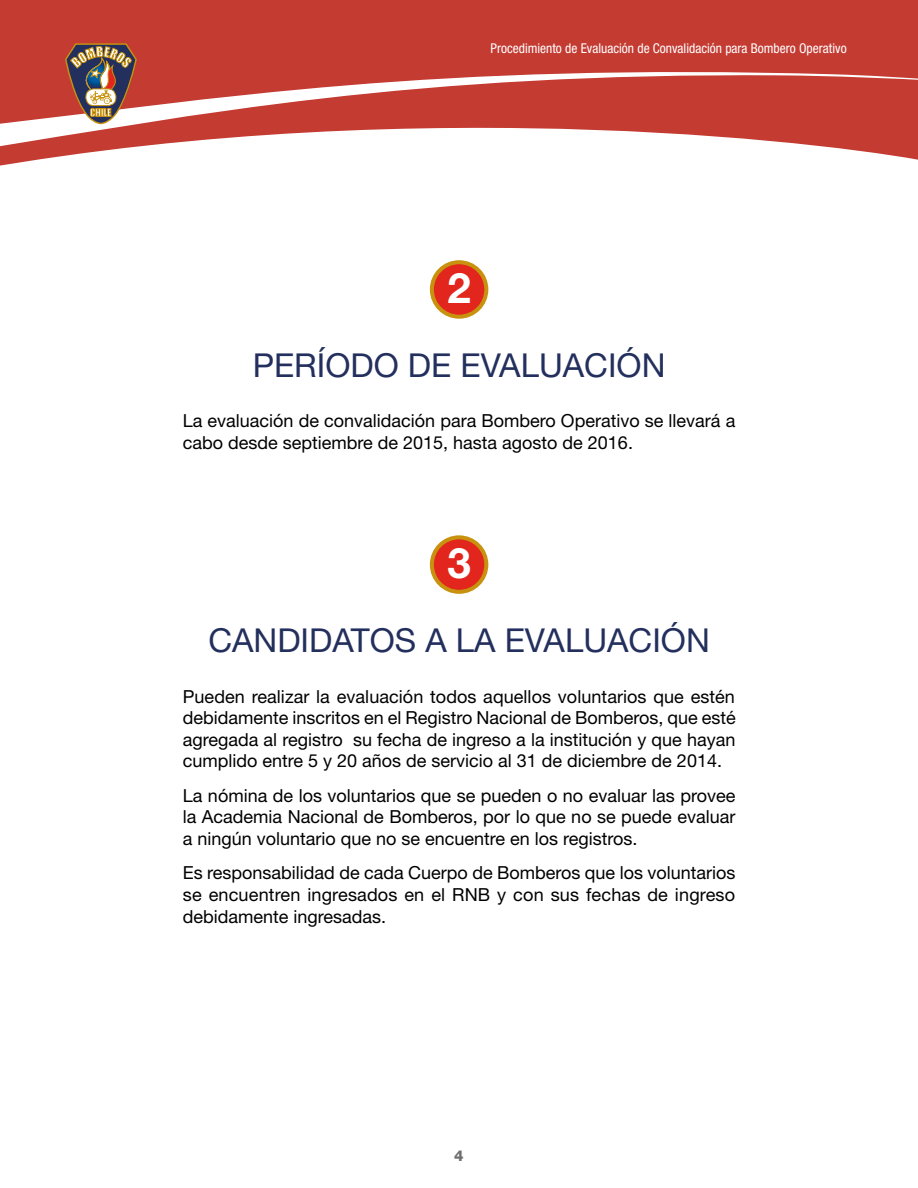
<style>
.page{position:relative;width:918px;height:1188px;background:#fff}
.page>*{position:absolute;margin:0;border:0;box-sizing:border-box;transform-origin:0 0}
.t1{font:700 42px "Helvetica Neue LT Std";color:#fff}
.TXT_PRINCIPAL{font:33px "Helvetica Neue LT Std";color:#232f5d}
.TXT_PRINCIPAL-2{font:18px/21.6px "Helvetica Neue LT Std";color:#000;text-align:justify}
.t2{font:800 15px "Helvetica Neue LT Std";color:#706f6f}
.t3{font:condensed 13.5px "Helvetica Neue LT Std";color:#fff}
</style>
<div class="page">
<svg style="left:0;top:0;width:918px;height:166px;fill:#c43b32"></svg>
<svg style="left:65px;top:43px;width:72px;height:81px"></svg>
<div style="left:432px;top:262px;width:54px;height:55px;background:#e2251d;border-radius:50%"></div>
<div style="left:430px;top:260px;width:58px;height:59px;border:4px solid #c8920f;border-radius:50%"></div>
<div style="left:432px;top:537px;width:54px;height:55px;background:#e2251d;border-radius:50%"></div>
<div style="left:430px;top:535px;width:58px;height:59px;border:4px solid #c8920f;border-radius:50%"></div>
<p class="t3" style="left:491px;top:40px;width:358px">Procedimiento de Evaluación de Convalidación para Bombero Operativo</p>
<p class="t1" style="left:447px;top:262px;width:25px">2</p>
<p class="TXT_PRINCIPAL" style="left:253px;top:346px;width:414px">PERÍODO DE EVALUACIÓN</p>
<p class="TXT_PRINCIPAL-2" style="left:183px;top:410px;width:554px">La evaluación de convalidación para Bombero Operativo se llevará a cabo desde septiembre de 2015, hasta agosto de 2016.</p>
<p class="t1" style="left:447px;top:537px;width:25px">3</p>
<p class="TXT_PRINCIPAL" style="left:208px;top:621px;width:503px">CANDIDATOS A LA EVALUACIÓN</p>
<p class="TXT_PRINCIPAL-2" style="left:183px;top:685px;width:554px">Pueden realizar la evaluación todos aquellos voluntarios que estén debidamente inscritos en el Registro Nacional de Bomberos, que esté agregada al registro su fecha de ingreso a la institución y que hayan cumplido entre 5 y 20 años de servicio al 31 de diciembre de 2014.</p>
<p class="TXT_PRINCIPAL-2" style="left:183px;top:784px;width:554px">La nómina de los voluntarios que se pueden o no evaluar las provee la Academia Nacional de Bomberos, por lo que no se puede evaluar a ningún voluntario que no se encuentre en los registros.</p>
<p class="TXT_PRINCIPAL-2" style="left:183px;top:862px;width:554px">Es responsabilidad de cada Cuerpo de Bomberos que los voluntarios se encuentren ingresados en el RNB y con sus fechas de ingreso debidamente ingresadas.</p>
<p class="t2" style="left:454px;top:1146px;width:11px">4</p>
</div>
